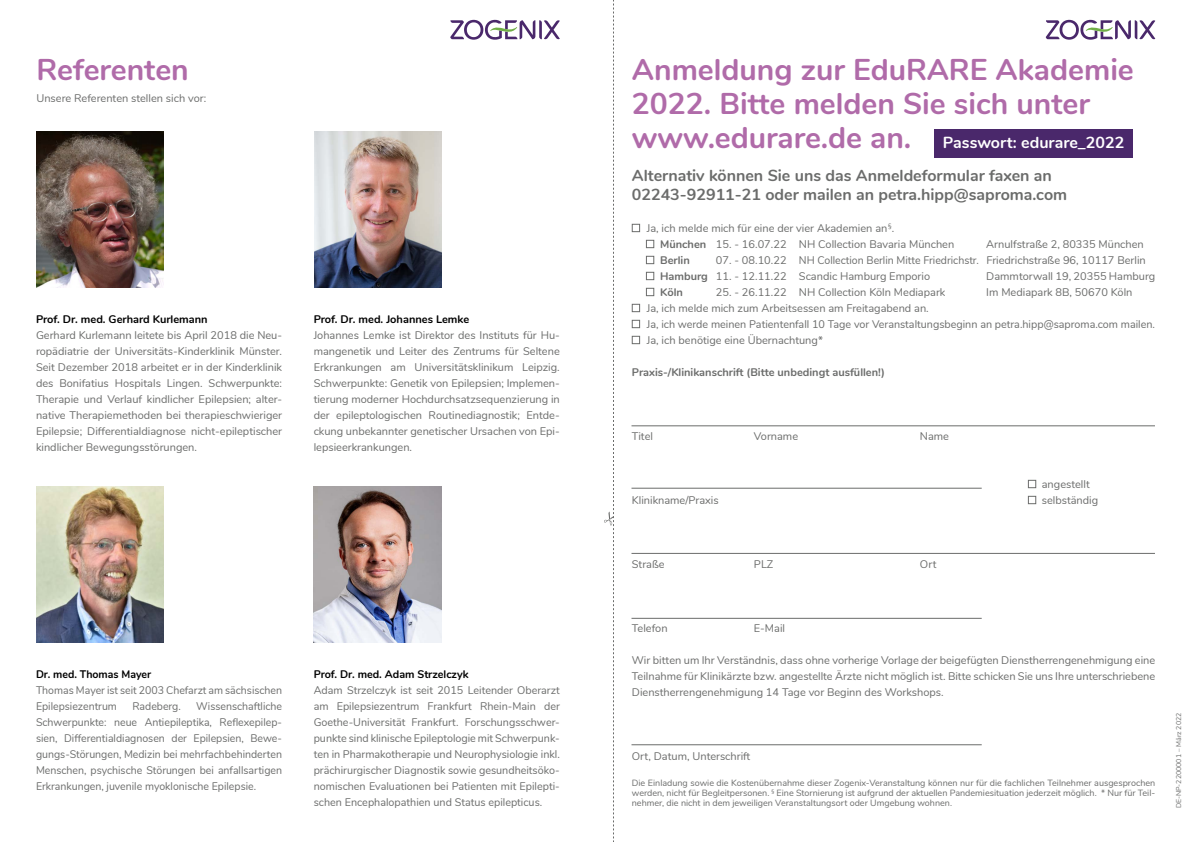
<style>
.page{position:relative;width:1191px;height:842px;background:#fff}
.page>*{position:absolute;margin:0;border:0;box-sizing:border-box;transform-origin:0 0}
.t1{font:700 30px/34px "Nunito";color:#b06ba9}
.t2{font:700 16px/19.2px "Nunito";color:#6b6c6b}
.t3{font:700 16px "Nunito";color:#fff}
.t4{font:11px/16px "Nunito";color:#6b6c6b;text-align:justify}
.t5{font:11px/16px "Nunito";color:#6b6c6b;scale:.96 1}
.t6{font:700 11px "Nunito";color:#000}
.t7{font:700 11px "Nunito";color:#6b6c6b}
.t8{font:700 11px "Nunito";color:#000;scale:.96 1}
.t9{font:9px/10px "Nunito";color:#6b6c6b;text-align:justify}
.t10{font:7px "Nunito";color:#6b6c6b}
.s1{font-weight:700}
</style>
<div class="page">
<svg style="left:450px;top:20px;width:110px;height:20px"></svg>
<img style="left:36px;top:132px;width:128px;height:156px">
<img style="left:36px;top:487px;width:128px;height:156px">
<img style="left:314px;top:132px;width:128px;height:156px">
<img style="left:314px;top:487px;width:127px;height:156px">
<div style="left:632px;top:224px;width:8px;height:8px;border:1px solid #6b6c6b"></div>
<div style="left:646px;top:240px;width:8px;height:8px;border:1px solid #6b6c6b"></div>
<div style="left:646px;top:256px;width:8px;height:8px;border:1px solid #6b6c6b"></div>
<div style="left:646px;top:272px;width:8px;height:8px;border:1px solid #6b6c6b"></div>
<div style="left:646px;top:288px;width:8px;height:8px;border:1px solid #6b6c6b"></div>
<div style="left:632px;top:304px;width:8px;height:8px;border:1px solid #6b6c6b"></div>
<div style="left:632px;top:320px;width:8px;height:8px;border:1px solid #6b6c6b"></div>
<div style="left:632px;top:336px;width:8px;height:8px;border:1px solid #6b6c6b"></div>
<div style="left:1028px;top:480px;width:8px;height:8px;border:1px solid #6b6c6b"></div>
<div style="left:1028px;top:496px;width:8px;height:8px;border:1px solid #6b6c6b"></div>
<hr style="left:631px;top:426px;width:524px;height:1px;background:#6b6c6b">
<hr style="left:631px;top:488px;width:350px;height:1px;background:#6b6c6b">
<hr style="left:631px;top:553px;width:524px;height:1px;background:#6b6c6b">
<hr style="left:631px;top:618px;width:350px;height:1px;background:#6b6c6b">
<hr style="left:631px;top:744px;width:350px;height:1px;background:#6b6c6b">
<svg style="left:1045px;top:20px;width:110px;height:20px"></svg>
<svg style="left:604px;top:0;width:10px;height:842px"></svg>
<div style="left:934px;top:129px;width:198px;height:28px;background:#4a286b"></div>
<h1 class="t1" style="left:36px;top:51px;width:154px">Referenten</h1>
<p class="t4" style="left:36px;top:90px;width:171px">Unsere Referenten stellen sich vor:</p>
<p class="t6" style="left:36px;top:311px;width:173px">Prof. Dr. med. Gerhard Kurlemann</p>
<p class="t4" style="left:36px;top:327px;width:248px">Gerhard Kurlemann leitete bis April 2018 die Neu&shy;ropädiatrie der Universitäts-Kinderklinik Münster.<br>Seit Dezember 2018 arbeitet er in der Kinderklinik des Bonifatius Hospitals Lingen. Schwerpunkte:<br>Therapie und Verlauf kindlicher Epilepsien; alter&shy;native Therapiemethoden bei therapieschwieriger Epilepsie; Differentialdiagnose nicht-epileptischer kindlicher Bewegungsstörungen.</p>
<p class="t6" style="left:314px;top:311px;width:157px">Prof. Dr. med. Johannes Lemke</p>
<p class="t4" style="left:314px;top:327px;width:248px">Johannes Lemke ist Direktor des Instituts für Hu&shy;mangenetik und Leiter des Zentrums für Seltene Erkrankungen am Universitätsklinikum Leipzig.<br>Schwerpunkte: Genetik von Epilepsien; Implemen&shy;tierung moderner Hochdurchsatzsequenzierung in der epileptologischen Routinediagnostik; Entde&shy;ckung unbekannter genetischer Ursachen von Epi&shy;lepsieerkrankungen.</p>
<p class="t8" style="left:36px;top:666px;width:122px">Dr. med. Thomas Mayer</p>
<p class="t5" style="left:36px;top:681px;width:258px">Thomas Mayer ist seit 2003 Chefarzt am sächsischen<br>Epilepsiezentrum</p>
<p class="t5" style="left:36px;top:697px;width:258px;text-align:justify;text-indent:160px">Wissenschaftliche Schwerpunkte: neue Antiepileptika, Reflexepilep&shy;sien, Differentialdiagnosen der Epilepsien, Bewe&shy;gungs-Störungen, Medizin bei mehrfachbehinderten Menschen, psychische Störungen bei anfallsartigen Erkrankungen, juvenile myoklonische Epilepsie.</p>
<p class="t5" style="left:132px;top:697px;width:52px">Radeberg.</p>
<p class="t6" style="left:314px;top:666px;width:156px">Prof. Dr. med. Adam Strzelczyk</p>
<p class="t4" style="left:314px;top:681px;width:248px">Adam Strzelczyk ist seit 2015 Leitender Oberarzt am Epilepsiezentrum Frankfurt Rhein-Main der Goethe-Universität Frankfurt. Forschungsschwer&shy;punkte sind klinische Epileptologie mit Schwerpunk&shy;ten in Pharmakotherapie und Neurophysiologie inkl. prächirurgischer Diagnostik sowie gesundheitsöko&shy;nomischen Evaluationen bei Patienten mit Epilepti&shy;schen Encephalopathien und Status epilepticus.</p>
<h1 class="t1" style="left:632px;top:51px;width:503px">Anmeldung zur EduRARE Akademie<br>2022. Bitte melden Sie sich unter www.edurare.de an.</h1>
<h2 class="t2" style="left:632px;top:165px;width:437px">Alternativ können Sie uns das Anmeldeformular faxen an<br>02243-92911-21 oder mailen an petra.hipp@saproma.com</h2>
<p class="t4" style="left:660px;top:220px;width:296px;text-indent:-13px">Ja, ich melde mich für eine der vier Akademien an<sup>§</sup>.<br><span class="s1">München</span> 15. - 16.07.22 NH Collection Bavaria München</p>
<h2 class="t3" style="left:943px;top:131px;width:183px">Passwort: edurare_2022</h2>
<p class="t4" style="left:986px;top:236px;width:159px">Arnulfstraße 2, 80335 München</p>
<p class="t7" style="left:660px;top:252px;width:31px">Berlin</p>
<p class="t4" style="left:660px;top:252px;width:487px;text-indent:56px">07. - 08.10.22 NH Collection Berlin Mitte Friedrichstr. Friedrichstraße 96, 10117 Berlin<br><span class="s1">Hamburg</span> 11. - 12.11.22 Scandic Hamburg Emporio</p>
<p class="t4" style="left:986px;top:268px;width:170px">Dammtorwall 19, 20355 Hamburg</p>
<p class="t7" style="left:660px;top:284px;width:24px">Köln</p>
<p class="t4" style="left:716px;top:284px;width:231px">25. - 26.11.22 NH Collection Köln Mediapark</p>
<p class="t4" style="left:986px;top:284px;width:148px">Im Mediapark 8B, 50670 Köln</p>
<p class="t4" style="left:647px;top:300px;width:509px;text-align:left">Ja, ich melde mich zum Arbeitsessen am Freitagabend an.<br>Ja, ich werde meinen Patientenfall 10 Tage vor Veranstaltungsbeginn an petra.hipp@saproma.com mailen.<br>Ja, ich benötige eine Übernachtung*</p>
<p class="t7" style="left:632px;top:364px;width:254px">Praxis-/Klinikanschrift (Bitte unbedingt ausfüllen!)</p>
<p class="t4" style="left:632px;top:428px;width:23px">Titel</p>
<p class="t4" style="left:754px;top:428px;width:46px">Vorname</p>
<p class="t4" style="left:920px;top:428px;width:31px">Name</p>
<p class="t4" style="left:1041px;top:476px;width:49px">angestellt</p>
<p class="t4" style="left:632px;top:492px;width:88px">Klinikname/Praxis</p>
<p class="t4" style="left:1041px;top:492px;width:58px">selbständig</p>
<p class="t4" style="left:632px;top:556px;width:34px">Straße</p>
<p class="t4" style="left:754px;top:556px;width:21px">PLZ</p>
<p class="t4" style="left:920px;top:556px;width:18px">Ort</p>
<p class="t4" style="left:632px;top:620px;width:37px">Telefon</p>
<p class="t4" style="left:754px;top:620px;width:33px">E-Mail</p>
<p class="t4" style="left:632px;top:652px;width:525px">Wir bitten um Ihr Verständnis, dass ohne vorherige Vorlage der beigefügten Dienstherrengenehmigung eine Teilnahme für Klinikärzte bzw. angestellte Ärzte nicht möglich ist. Bitte schicken Sie uns Ihre unterschriebene Dienstherrengenehmigung 14 Tage vor Beginn des Workshops.</p>
<p class="t4" style="left:632px;top:748px;width:120px">Ort, Datum, Unterschrift</p>
<p class="t9" style="left:632px;top:777px;width:525px">Die Einladung sowie die Kostenübernahme dieser Zogenix-Veranstaltung können nur für die fachlichen Teilnehmer ausgesprochen werden, nicht für Begleitpersonen. <sup>§</sup> Eine Stornierung ist aufgrund der aktuellen Pandemiesituation jederzeit möglich. * Nur für Teil&shy;nehmer, die nicht in dem jeweiligen Veranstaltungsort oder Umgebung wohnen.</p>
<p class="t10" style="left:1173px;top:808px;width:97px;rotate:-90deg">DE-NP-2200001 – März 2022</p>
</div>
